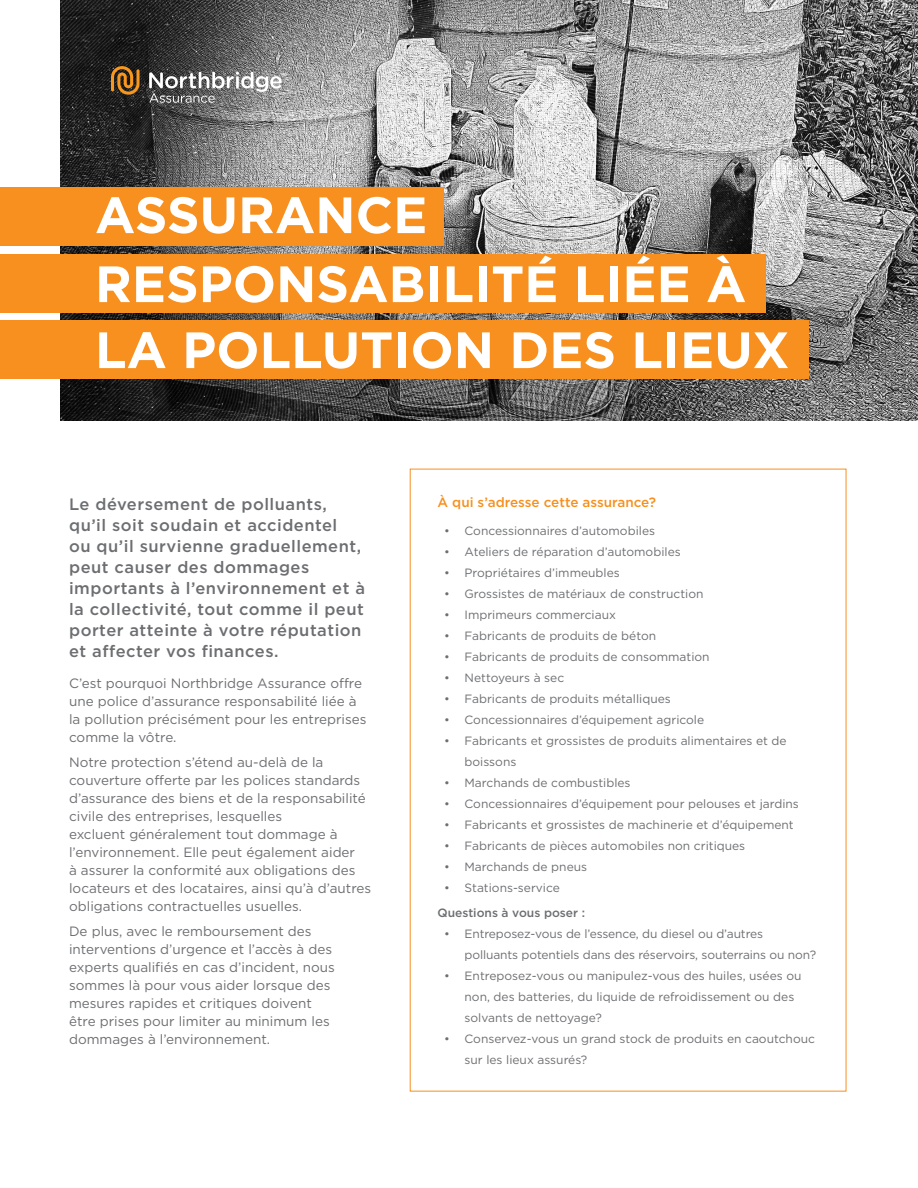
<style>
.page{position:relative;width:918px;height:1188px;background:#fff}
.page>*{position:absolute;margin:0;border:0;box-sizing:border-box;transform-origin:0 0}
.Main-Title{font:700 51px/67.5px "Gotham";color:#fff}
.Intro_Copy{font:500 16.5px/21px "Gotham";letter-spacing:.03em;color:#6d6e71}
.Body_Copy_-_SpA{font:13.5px/18px "Gotham";color:#6d6e71}
.Headers_-_Side_Bar{font:500 13.5px "Gotham";color:#f7901e}
.Bullet_Points{font:12px/21px "Gotham";color:#6d6e71}
.Body_Copy_-_SpB___SpA{font:500 12px "Gotham";color:#6d6e71}
</style>
<div class="page">
<img style="left:61px;top:0;width:857px;height:420px">
<div style="left:0;top:187px;width:444px;height:59px;background:#f7901e"></div>
<div style="left:0;top:254px;width:766px;height:59px;background:#f7901e"></div>
<div style="left:0;top:320px;width:808px;height:59px;background:#f7901e"></div>
<svg style="left:111px;top:66px;width:29px;height:29px"></svg>
<svg style="left:149px;top:72px;width:138px;height:31px;background:#8c8c8c"></svg>
<h1 class="Main-Title" style="left:95px;top:181px;width:696px">ASSURANCE<br>RESPONSABILITÉ LIÉE À<br>LA POLLUTION DES LIEUX</h1>
<p class="Intro_Copy" style="left:69px;top:493px;width:297px">Le déversement de polluants, qu’il soit soudain et accidentel<br>ou qu’il survienne graduellement, peut causer des dommages importants à l’environnement et à la collectivité, tout comme il peut porter atteinte à votre réputation et affecter vos finances.</p>
<p class="Body_Copy_-_SpA" style="left:69px;top:674px;width:299px">C’est pourquoi Northbridge Assurance offre une police d’assurance responsabilité liée à la pollution précisément pour les entreprises comme la vôtre.</p>
<p class="Body_Copy_-_SpA" style="left:69px;top:753px;width:304px">Notre protection s’étend au-delà de la couverture offerte par les polices standards d’assurance des biens et de la responsabilité civile des entreprises, lesquelles<br>excluent généralement tout dommage à l’environnement. Elle peut également aider<br>à assurer la conformité aux obligations des locateurs et des locataires, ainsi qu’à d’autres obligations contractuelles usuelles.</p>
<p class="Body_Copy_-_SpA" style="left:69px;top:922px;width:267px">De plus, avec le remboursement des interventions d’urgence et l’accès à des experts qualifiés en cas d’incident, nous sommes là pour vous aider lorsque des mesures rapides et critiques doivent être prises pour limiter au minimum les dommages à l’environnement.</p>
<h2 class="Headers_-_Side_Bar" style="left:438px;top:494px;width:220px">À qui s’adresse cette assurance?</h2>
<p class="Bullet_Points" style="left:444px;top:520px;width:212px">• Concessionnaires d’automobiles</p>
<p class="Bullet_Points" style="left:444px;top:541px;width:238px">• Ateliers de réparation d’automobiles</p>
<p class="Bullet_Points" style="left:444px;top:562px;width:177px">• Propriétaires d’immeubles</p>
<p class="Bullet_Points" style="left:444px;top:583px;width:261px">• Grossistes de matériaux de construction</p>
<p class="Bullet_Points" style="left:444px;top:604px;width:173px">• Imprimeurs commerciaux</p>
<p class="Bullet_Points" style="left:444px;top:625px;width:213px">• Fabricants de produits de béton</p>
<p class="Bullet_Points" style="left:444px;top:646px;width:267px">• Fabricants de produits de consommation</p>
<p class="Bullet_Points" style="left:444px;top:667px;width:121px">• Nettoyeurs à sec</p>
<p class="Bullet_Points" style="left:444px;top:688px;width:228px">• Fabricants de produits métalliques</p>
<p class="Bullet_Points" style="left:444px;top:709px;width:261px">• Concessionnaires d’équipement agricole</p>
<p class="Bullet_Points" style="left:465px;top:730px;width:324px;text-indent:-20px">• Fabricants et grossistes de produits alimentaires et de boissons</p>
<p class="Bullet_Points" style="left:444px;top:772px;width:188px">• Marchands de combustibles</p>
<p class="Bullet_Points" style="left:444px;top:793px;width:356px">• Concessionnaires d’équipement pour pelouses et jardins</p>
<p class="Bullet_Points" style="left:444px;top:814px;width:351px">• Fabricants et grossistes de machinerie et d’équipement</p>
<p class="Bullet_Points" style="left:444px;top:835px;width:302px">• Fabricants de pièces automobiles non critiques</p>
<p class="Bullet_Points" style="left:444px;top:856px;width:144px">• Marchands de pneus</p>
<p class="Bullet_Points" style="left:444px;top:877px;width:117px">• Stations-service</p>
<p class="Body_Copy_-_SpB___SpA" style="left:438px;top:905px;width:149px">Questions à vous poser :</p>
<p class="Bullet_Points" style="left:465px;top:923px;width:353px;text-indent:-20px">• Entreposez-vous de l’essence, du diesel ou d’autres polluants potentiels dans des réservoirs, souterrains ou non?</p>
<p class="Bullet_Points" style="left:465px;top:965px;width:338px;text-indent:-20px">• Entreposez-vous ou manipulez-vous des huiles, usées ou non, des batteries, du liquide de refroidissement ou des solvants de nettoyage?</p>
<p class="Bullet_Points" style="left:465px;top:1028px;width:352px;text-indent:-20px">• Conservez-vous un grand stock de produits en caoutchouc sur les lieux assurés?</p>
</div>
